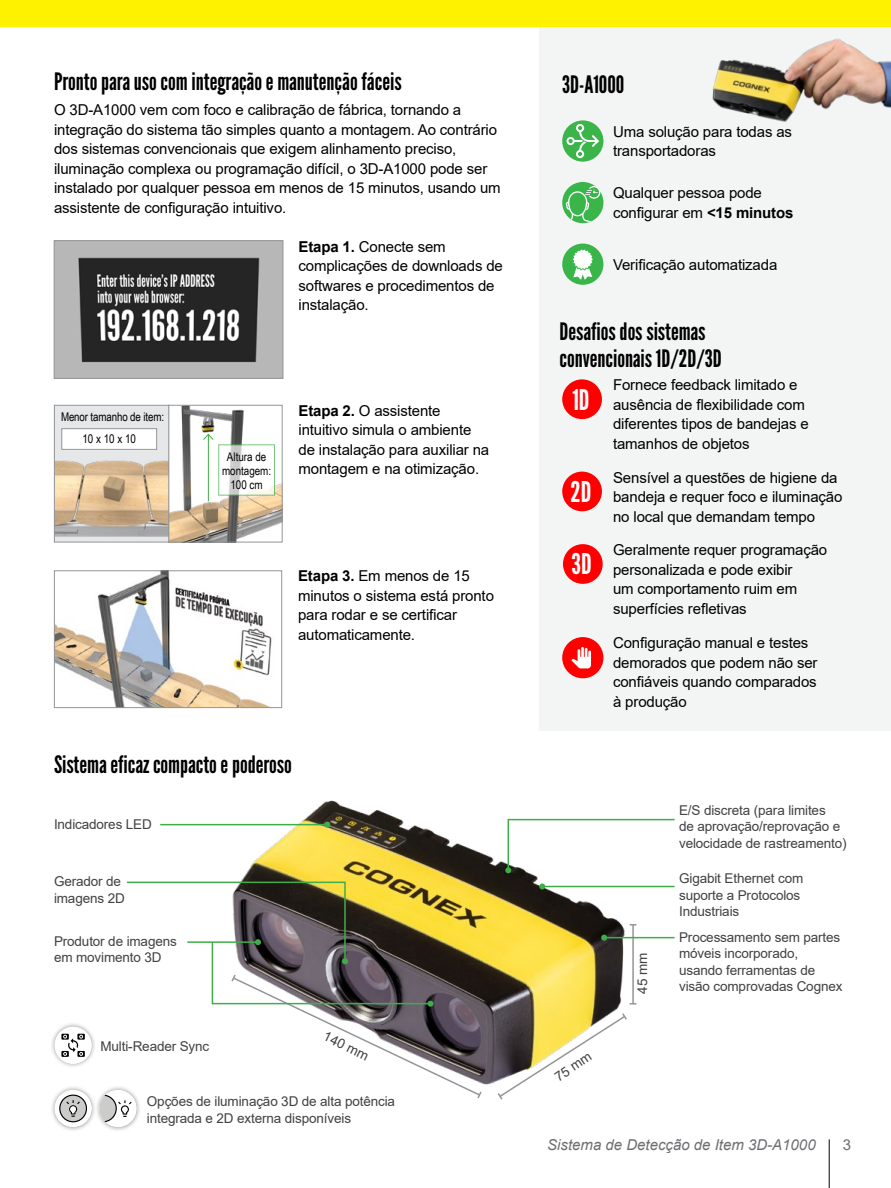
<style>
.page{position:relative;width:891px;height:1188px;background:#fff}
.page>*{position:absolute;margin:0;border:0;box-sizing:border-box;transform-origin:0 0}
.t1{font:28.5px "League Gothic";color:#fff}
.t2{font:24px/27px "League Gothic";color:#000}
.t3{font:15px/19.5px "Arial";letter-spacing:-.01em;color:#000}
.t4{font:italic 15px "Arial";color:#6d6e71}
.t5{font:15px "Arial";color:#6d6e71}
.t6{font:13.5px/16.5px "Arial";letter-spacing:-.01em;color:#414042}
.t7{font:12px/14.4px "Arial Narrow";color:#000;text-align:center}
.s1{font-weight:700}
</style>
<div class="page">
<hr style="left:829px;top:1139px;width:1px;height:49px;background:#000">
<div style="left:0;top:0;width:891px;height:27px;background:#fff200"></div>
<img style="left:170px;top:407px;width:111px;height:133px">
<div style="left:168px;top:405px;width:115px;height:137px;border:1px solid #939598"></div>
<svg style="left:218px;top:444px;width:57px;height:52px"></svg>
<img style="left:214px;top:800px;width:430px;height:285px">
<svg style="left:496px;top:1012px;width:132px;height:88px"></svg>
<hr style="left:632px;top:925px;width:2px;height:79px;background:#939598">
<div style="left:539px;top:27px;width:352px;height:704px;background:#f3f4f4"></div>
<img style="left:56px;top:243px;width:225px;height:134px">
<div style="left:54px;top:241px;width:229px;height:138px;border:1px solid #939598"></div>
<svg style="left:505px;top:818px;width:170px;height:55px"></svg>
<hr style="left:160px;top:824px;width:167px;height:1px;background:#41ad49">
<svg style="left:324px;top:822px;width:6px;height:6px"></svg>
<div style="left:50px;top:1085px;width:46px;height:47px;background:#000;opacity:.4"></div>
<svg style="left:55px;top:1090px;width:37px;height:37px"></svg>
<svg style="left:60px;top:1095px;width:26px;height:27px"></svg>
<div style="left:59px;top:1095px;width:28px;height:27px;border:1px solid #000;border-radius:50%"></div>
<svg style="left:65px;top:1099px;width:16px;height:18px"></svg>
<div style="left:95px;top:1085px;width:46px;height:47px;background:#000;opacity:.4"></div>
<div style="left:99px;top:1090px;width:38px;height:37px;background:#e6e6e6;border-radius:50%"></div>
<div style="left:99px;top:1090px;width:37px;height:37px;background:#fff;border-radius:50%"></div>
<svg style="left:99px;top:881px;width:384px;height:241px"></svg>
<hr style="left:542px;top:886px;width:133px;height:1px;background:#41ad49">
<svg style="left:539px;top:883px;width:6px;height:6px"></svg>
<img style="left:56px;top:572px;width:216px;height:134px">
<div style="left:54px;top:570px;width:228px;height:138px;border:1px solid #939598"></div>
<div style="left:50px;top:1022px;width:46px;height:46px;background:#000;opacity:.4"></div>
<div style="left:55px;top:1027px;width:37px;height:37px;background:#fff;border-radius:50%"></div>
<div style="left:61px;top:1034px;width:8px;height:6px;background:#000"></div>
<svg style="left:77px;top:1034px;width:8px;height:6px"></svg>
<div style="left:61px;top:1051px;width:8px;height:6px;background:#000"></div>
<div style="left:77px;top:1051px;width:8px;height:6px;background:#000"></div>
<svg style="left:63px;top:1035px;width:20px;height:21px"></svg>
<svg style="left:562px;top:182px;width:41px;height:41px"></svg>
<div style="left:562px;top:244px;width:41px;height:41px;background:#39b54a;border-radius:50%"></div>
<svg style="left:573px;top:249px;width:20px;height:31px"></svg>
<svg style="left:562px;top:120px;width:41px;height:42px"></svg>
<svg style="left:567px;top:124px;width:32px;height:34px"></svg>
<div style="left:562px;top:637px;width:41px;height:41px;background:#f00;border-radius:50%"></div>
<svg style="left:571px;top:647px;width:20px;height:21px"></svg>
<div style="left:54px;top:405px;width:115px;height:137px;background:#e6e7e8"></div>
<img style="left:56px;top:431px;width:111px;height:106px">
<div style="left:54px;top:405px;width:115px;height:137px;border:1px solid #939598"></div>
<img style="left:712px;top:38px;width:179px;height:84px">
<hr style="left:604px;top:937px;width:71px;height:1px;background:#41ad49">
<svg style="left:601px;top:935px;width:6px;height:6px"></svg>
<div style="left:563px;top:544px;width:40px;height:40px;background:#f00;border-radius:50%"></div>
<div style="left:562px;top:472px;width:40px;height:39px;background:#f00;border-radius:50%"></div>
<div style="left:562px;top:379px;width:40px;height:40px;background:#f00;border-radius:50%"></div>
<div style="left:62px;top:429px;width:95px;height:20px;background:#fff"></div>
<div style="left:61px;top:428px;width:96px;height:22px;border:1px solid #939598"></div>
<hr style="left:208px;top:434px;width:1px;height:67px;background:#41ad49">
<svg style="left:202px;top:433px;width:12px;height:8px"></svg>
<h2 class="t2" style="left:54px;top:68px;width:349px">Pronto para uso com integração e manutenção fáceis</h2>
<p class="t3" style="left:54px;top:100px;width:448px">O 3D-A1000 vem com foco e calibração de fábrica, tornando a integração do sistema tão simples quanto a montagem. Ao contrário dos sistemas convencionais que exigem alinhamento preciso, iluminação complexa ou programação difícil, o 3D-A1000 pode ser instalado por qualquer pessoa em menos de 15 minutos, usando um assistente de configuração intuitivo.</p>
<p class="t7" style="left:61px;top:405px;width:105px;line-height:22.2px">Menor tamanho de item:<br>10 x 10 x 10</p>
<p class="t3" style="left:299px;top:236px;width:206px"><span class="s1">Etapa 1.</span> Conecte sem complicações de downloads de softwares e procedimentos de instalação.</p>
<p class="t7" style="left:222px;top:449px;width:51px">Altura de montagem:<br>100 cm</p>
<p class="t3" style="left:299px;top:401px;width:192px"><span class="s1">Etapa 2.</span> O assistente intuitivo simula o ambiente de instalação para auxiliar na montagem e na otimização.</p>
<p class="t3" style="left:298px;top:566px;width:197px"><span class="s1">Etapa 3.</span> Em menos de 15 minutos o sistema está pronto para rodar e se certificar automaticamente.</p>
<h2 class="t2" style="left:54px;top:751px;width:240px">Sistema eficaz compacto e poderoso</h2>
<p class="t6" style="left:54px;top:816px;width:99px">Indicadores LED</p>
<p class="t6" style="left:54px;top:873px;width:72px">Gerador de imagens 2D</p>
<p class="t6" style="left:54px;top:932px;width:124px">Produtor de imagens em movimento 3D</p>
<p class="t6" style="left:101px;top:1038px;width:110px">Multi-Reader Sync</p>
<p class="t6" style="left:328px;top:1028px;width:50px;rotate:26deg">140 mm</p>
<p class="t6" style="left:147px;top:1093px;width:250px">Opções de iluminação 3D de alta potência integrada e 2D externa disponíveis</p>
<h2 class="t2" style="left:562px;top:71px;width:64px">3D-A1000</h2>
<p class="t3" style="left:613px;top:122px;width:180px">Uma solução para todas as transportadoras</p>
<p class="t3" style="left:613px;top:183px;width:182px">Qualquer pessoa pode configurar em <span class="s1">&lt;15 minutos</span></p>
<p class="t3" style="left:613px;top:254px;width:166px">Verificação automatizada</p>
<h2 class="t2" style="left:559px;top:318px;width:164px">Desafios dos sistemas convencionais 1D/2D/3D</h2>
<p class="t3" style="left:613px;top:375px;width:197px">Fornece feedback limitado e ausência de flexibilidade com diferentes tipos de bandejas e tamanhos de objetos</p>
<p class="t3" style="left:613px;top:467px;width:231px">Sensível a questões de higiene da bandeja e requer foco e iluminação no local que demandam tempo</p>
<p class="t3" style="left:613px;top:540px;width:216px">Geralmente requer programação personalizada e pode exibir<br>um comportamento ruim em superfícies refletivas</p>
<p class="t3" style="left:613px;top:633px;width:206px">Configuração manual e testes demorados que podem não ser confiáveis quando comparados à produção</p>
<h1 class="t1" style="left:572px;top:383px;width:19px">1D</h1>
<h1 class="t1" style="left:571px;top:475px;width:22px">2D</h1>
<h1 class="t1" style="left:572px;top:547px;width:22px">3D</h1>
<p class="t6" style="left:551px;top:1071px;width:43px;rotate:-34deg">75 mm</p>
<p class="t6" style="left:634px;top:994px;width:43px;rotate:-90deg">45 mm</p>
<p class="t6" style="left:679px;top:802px;width:169px">E/S discreta (para limites<br>de aprovação/reprovação e velocidade de rastreamento)</p>
<p class="t6" style="left:679px;top:870px;width:126px">Gigabit Ethernet com suporte a Protocolos<br>Industriais</p>
<p class="t6" style="left:679px;top:929px;width:165px">Processamento sem partes móveis incorporado, usando ferramentas de visão comprovadas Cognex</p>
<p class="t4" style="left:547px;top:1135px;width:270px">Sistema de Detecção de Item 3D-A1000</p>
<p class="t5" style="left:843px;top:1135px;width:10px">3</p>
</div>
